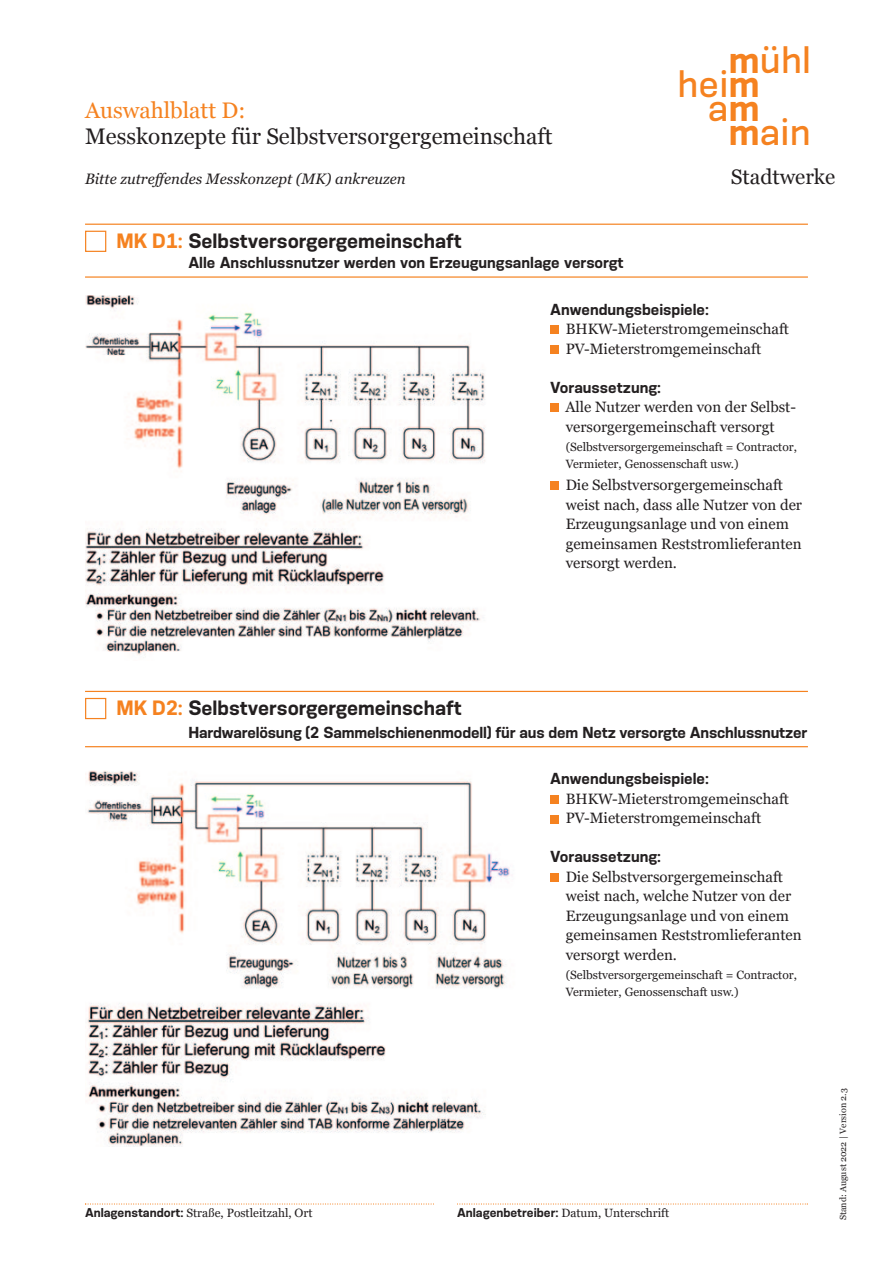
<style>
.page{position:relative;width:893px;height:1263px;background:#fff}
.page>*{position:absolute;margin:0;border:0;box-sizing:border-box;transform-origin:0 0}
.t1{font:500 36px "Konsens";letter-spacing:.005em;color:#f58220}
.t2{font:22.5px "Georgia";color:#231f20}
.t3{font:22.5px "Georgia";color:#f58220}
.t4{font:21px "Georgia";color:#231f20}
.t5{font:700 19.5px "Konsens";color:#231f20}
.t6{font:15px/19.5px "Georgia Pro";color:#231f20}
.t7{font:700 15px "Konsens";color:#231f20}
.t8{font:italic 15px "Georgia Pro";color:#231f20}
.t9{font:12px/16.5px "Georgia Pro";color:#231f20}
.t10{font:9px "Georgia";color:#231f20}
.s1{color:#f58220}
.s2{font-weight:700}
.s3{font-family:"Konsens";font-weight:700}
</style>
<div class="page">
<svg style="left:85px;top:1203px;width:723px;height:1px"></svg>
<img style="left:85px;top:295px;width:400px;height:360px">
<div style="left:550px;top:326px;width:9px;height:8px;background:#f58220"></div>
<div style="left:550px;top:345px;width:9px;height:9px;background:#f58220"></div>
<div style="left:550px;top:404px;width:9px;height:8px;background:#f58220"></div>
<div style="left:550px;top:482px;width:9px;height:8px;background:#f58220"></div>
<div style="left:550px;top:795px;width:9px;height:9px;background:#f58220"></div>
<div style="left:550px;top:815px;width:9px;height:8px;background:#f58220"></div>
<div style="left:550px;top:873px;width:9px;height:9px;background:#f58220"></div>
<hr style="left:85px;top:224px;width:723px;height:1px;background:#f58220">
<hr style="left:85px;top:276px;width:723px;height:2px;background:#f58220">
<div style="left:85px;top:231px;width:21px;height:21px;border:1px solid #f58220"></div>
<img style="left:86px;top:770px;width:426px;height:377px">
<hr style="left:85px;top:691px;width:723px;height:1px;background:#f58220">
<hr style="left:85px;top:746px;width:723px;height:1px;background:#f58220">
<div style="left:85px;top:698px;width:21px;height:21px;border:1px solid #f58220"></div>
<div style="left:436px;top:1175px;width:21px;height:73px;background:#fff"></div>
<p class="t3" style="left:85px;top:98px;width:162px">Auswahlblatt D:</p>
<p class="t2" style="left:85px;top:123px;width:469px">Messkonzepte für Selbstversorgergemeinschaft</p>
<p class="t8" style="left:85px;top:172px;width:322px">Bitte zutreffendes Messkonzept (MK) ankreuzen</p>
<p class="t5" style="left:116px;top:234px;width:347px"><span class="s1">MK D1:</span> Selbstversorgergemeinschaft</p>
<p class="t7" style="left:188px;top:257px;width:437px">Alle Anschlussnutzer werden von Erzeugungsanlage versorgt</p>
<p class="t1" style="left:729px;top:37px;width:84px"><span class="s2">m</span>ühl</p>
<p class="t1" style="left:677px;top:61px;width:84px">hei<span class="s2">m</span></p>
<p class="t1" style="left:708px;top:85px;width:53px">a<span class="s2">m</span></p>
<p class="t1" style="left:729px;top:109px;width:84px"><span class="s2">m</span>ain</p>
<p class="t4" style="left:731px;top:165px;width:106px">Stadtwerke</p>
<p class="t7" style="left:550px;top:303px;width:160px">Anwendungsbeispiele:</p>
<p class="t6" style="left:566px;top:319px;width:225px">BHKW-Mieterstromgemeinschaft</p>
<p class="t6" style="left:566px;top:339px;width:197px">PV-Mieterstromgemeinschaft</p>
<p class="t7" style="left:550px;top:381px;width:112px">Voraussetzung:</p>
<p class="t6" style="left:565px;top:397px;width:232px">Alle Nutzer werden von der Selbst&shy;versorgergemeinschaft versorgt</p>
<p class="t9" style="left:566px;top:439px;width:233px">(Selbstversorgergemeinschaft = Contractor,<br>Vermieter, Genossenschaft usw.)</p>
<p class="t6" style="left:566px;top:475px;width:238px">Die Selbstversorgergemeinschaft weist nach, dass alle Nutzer von der<br>Erzeugungsanlage und von einem gemeinsamen Reststromlieferanten versorgt werden.</p>
<p class="t5" style="left:116px;top:701px;width:347px"><span class="s1">MK D2:</span> Selbstversorgergemeinschaft</p>
<p class="t7" style="left:188px;top:726px;width:620px">Hardwarelösung (2 Sammelschienenmodell) für aus dem Netz versorgte Anschlussnutzer</p>
<p class="t7" style="left:550px;top:773px;width:160px">Anwendungsbeispiele:</p>
<p class="t6" style="left:566px;top:789px;width:225px">BHKW-Mieterstromgemeinschaft</p>
<p class="t6" style="left:566px;top:808px;width:197px">PV-Mieterstromgemeinschaft</p>
<p class="t7" style="left:550px;top:851px;width:112px">Voraussetzung:</p>
<p class="t6" style="left:566px;top:867px;width:238px">Die Selbstversorgergemeinschaft weist nach, welche Nutzer von der<br>Erzeugungsanlage und von einem gemeinsamen Reststromlieferanten versorgt werden.</p>
<p class="t9" style="left:566px;top:967px;width:233px">(Selbstversorgergemeinschaft = Contractor,<br>Vermieter, Genossenschaft usw.)</p>
<p class="t9" style="left:85px;top:1205px;width:229px"><span class="s3">Anlagenstandort:</span> Straße, Postleitzahl, Ort</p>
<p class="t9" style="left:457px;top:1205px;width:214px"><span class="s3">Anlagenbetreiber:</span> Datum, Unterschrift</p>
<p class="t10" style="left:838px;top:1220px;width:133px;rotate:-90deg">Stand: August 2022 | Version 2.3</p>
</div>
